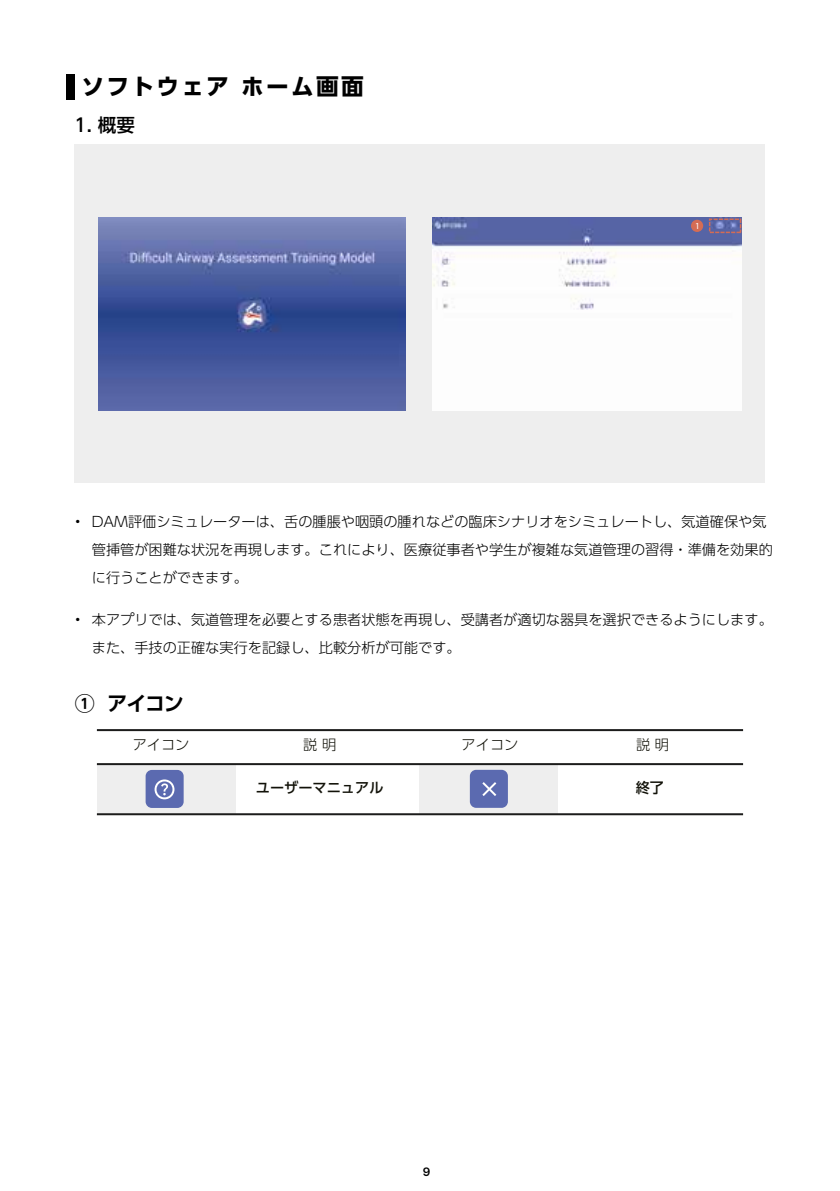
<style>
.page{position:relative;width:840px;height:1191px;background:#fff}
.page>*{position:absolute;margin:0;border:0;box-sizing:border-box;transform-origin:0 0}
.t1{font:700 22.6px "UD Shin Go Pro";letter-spacing:.1em;color:#000}
.t2{font:700 20px "UD Shin Go Pro De";color:#000}
.t3{font:500 18.4px "UD Shin Go Pro";color:#000}
.t4{font:300 14.2px/28.4px "UD Shin Go Pro";color:#000}
.t5{font:300 14.2px "UD Shin Go Pro";color:#121209}
.t6{font:500 14.2px "UD Shin Go Pro";color:#121209}
.t7{font:600 12px "Pretendard";color:#000}
.t8{font:9.2px "Myriad Pro";color:#fff}
</style>
<div class="page">
<div style="left:74px;top:145px;width:690px;height:338px;background:#eee"></div>
<div style="left:97px;top:764px;width:138px;height:49px;background:#eee"></div>
<div style="left:419px;top:764px;width:138px;height:49px;background:#eee"></div>
<hr style="left:97px;top:763px;width:645px;height:2px;background:#1c1c1b">
<hr style="left:97px;top:729px;width:645px;height:2px;background:#1c1c1b">
<hr style="left:97px;top:813px;width:645px;height:2px;background:#1c1c1b">
<div style="left:469px;top:770px;width:38px;height:38px;background:#5b6ab0;border-radius:6px"></div>
<div style="left:145px;top:770px;width:38px;height:38px;background:#5b6ab0;border-radius:6px"></div>
<svg style="left:154px;top:779px;width:20px;height:20px"></svg>
<svg style="left:482px;top:782px;width:14px;height:14px"></svg>
<img style="left:432px;top:217px;width:308px;height:193px">
<img style="left:99px;top:217px;width:306px;height:193px">
<div style="left:708px;top:218px;width:32px;height:15px;border:2px dashed #d46c54"></div>
<div style="left:690px;top:220px;width:12px;height:12px;background:#d46c54;border-radius:50%"></div>
<div style="left:66px;top:74px;width:8px;height:26px;background:#000"></div>
<h1 class="t1" style="left:81px;top:68px;width:283px">ソフトウェアホーム画面</h1>
<p class="t3" style="left:74px;top:110px;width:62px">1. 概要</p>
<p class="t8" style="left:694px;top:220px;width:6px">1</p>
<p class="t4" style="left:92px;top:506px;width:682px;text-indent:-17px">• DAM評価シミュレーターは、舌の腫脹や咽頭の腫れなどの臨床シナリオをシミュレートし、気道確保や気管挿管が困難な状況を再現します。これにより、医療従事者や学生が複雑な気道管理の習得・準備を効果的に行うことができます。</p>
<p class="t4" style="left:92px;top:605px;width:682px;text-indent:-17px">• 本アプリでは、気道管理を必要とする患者状態を再現し、受講者が適切な器具を選択できるようにします。また、手技の正確な実行を記録し、比較分析が可能です。</p>
<h2 class="t2" style="left:75px;top:687px;width:110px">① アイコン</h2>
<p class="t5" style="left:133px;top:733px;width:58px">アイコン</p>
<p class="t5" style="left:303px;top:733px;width:35px">説明</p>
<p class="t6" style="left:256px;top:776px;width:129px">ユーザーマニュアル</p>
<p class="t6" style="left:635px;top:776px;width:30px">終了</p>
<p class="t5" style="left:461px;top:733px;width:58px">アイコン</p>
<p class="t5" style="left:635px;top:733px;width:35px">説明</p>
<p class="t7" style="left:422px;top:1162px;width:9px">9</p>
</div>
